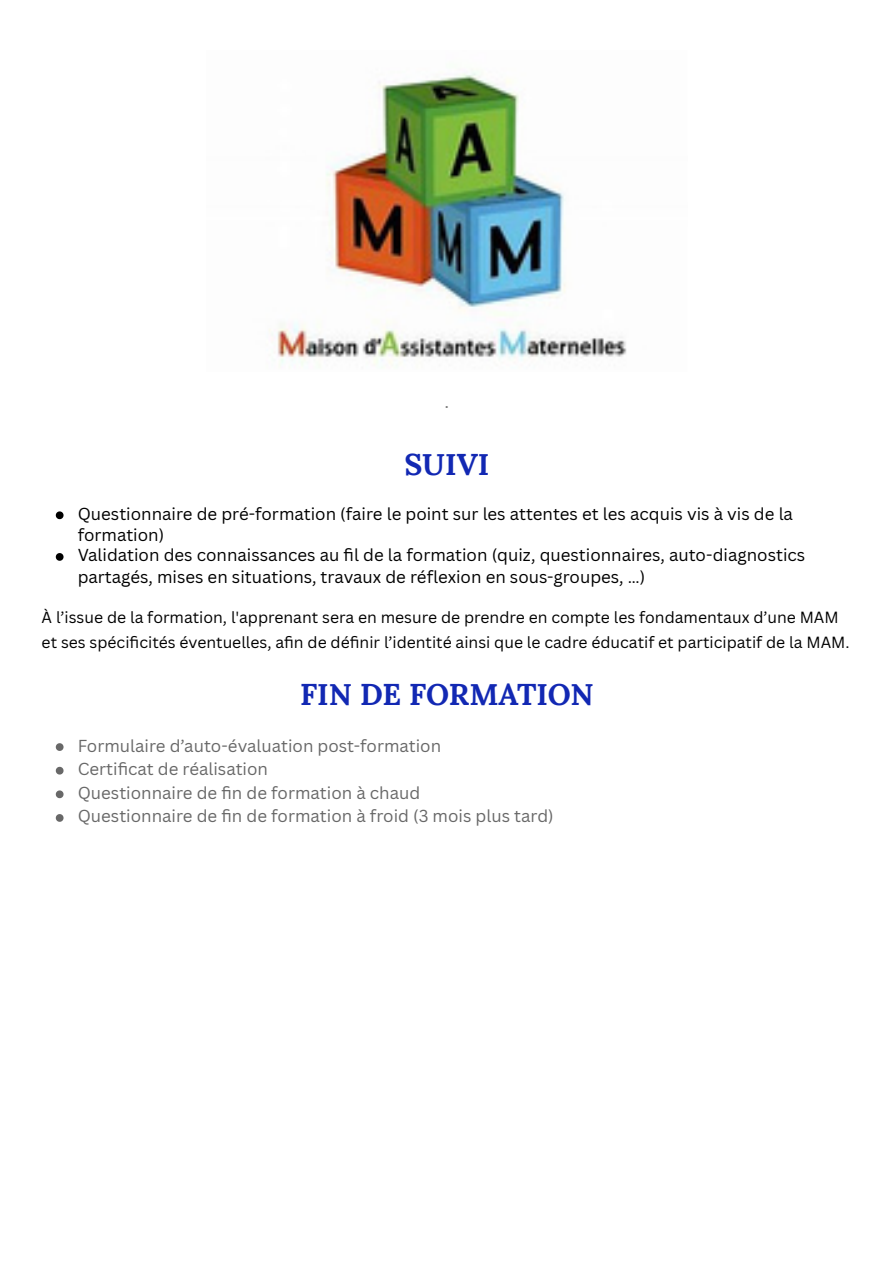
<style>
.page{position:relative;width:894px;height:1263px;background:#fff}
.page>*{position:absolute;margin:0;border:0;box-sizing:border-box;transform-origin:0 0}
.t1{font:700 30px "Lora";color:#1228b3}
.t2{font:18px "Canva Sans";color:#767676}
.t3{font:16.8px/21.3px "Canva Sans";color:#000}
.t4{font:16.8px "Canva Sans";color:#686868}
.t5{font:15.75px/24.8px "Canva Sans";color:#000}
</style>
<div class="page">
<img style="left:269px;top:72px;width:358px;height:295px">
<svg style="left:56px;top:511px;width:7px;height:8px"></svg>
<svg style="left:56px;top:553px;width:7px;height:8px"></svg>
<svg style="left:56px;top:743px;width:7px;height:8px"></svg>
<svg style="left:56px;top:767px;width:7px;height:7px"></svg>
<svg style="left:56px;top:790px;width:7px;height:8px"></svg>
<svg style="left:56px;top:814px;width:7px;height:8px"></svg>
<p class="t2" style="left:444px;top:389px;width:6px">.</p>
<p class="t1" style="left:404px;top:445px;width:87px">SUIVI</p>
<p class="t3" style="left:78px;top:503px;width:716px">Questionnaire de pré-formation (faire le point sur les attentes et les acquis vis à vis de la formation)</p>
<p class="t3" style="left:78px;top:544px;width:729px">Validation des connaissances au fi l de la formation (quiz, questionnaires, auto-diagnostics partagés, mises en situations, travaux de réflexion en sous-groupes, …)</p>
<p class="t5" style="left:42px;top:605px;width:809px">À l’issue de la formation, l'apprenant sera en mesure de prendre en compte les fondamentaux d’une MAM et ses spécifi cités éventuelles, afi n de défi nir l’identité ainsi que le cadre éducatif et participatif de la MAM.</p>
<p class="t1" style="left:300px;top:675px;width:295px">FIN DE FORMATION</p>
<p class="t4" style="left:78px;top:734px;width:365px">Formulaire d’auto-évaluation post-formation</p>
<p class="t4" style="left:78px;top:757px;width:192px">Certifi cat de réalisation</p>
<p class="t4" style="left:78px;top:781px;width:344px">Questionnaire de fi n de formation à chaud</p>
<p class="t4" style="left:78px;top:804px;width:477px">Questionnaire de fi n de formation à froid (3 mois plus tard)</p>
</div>
